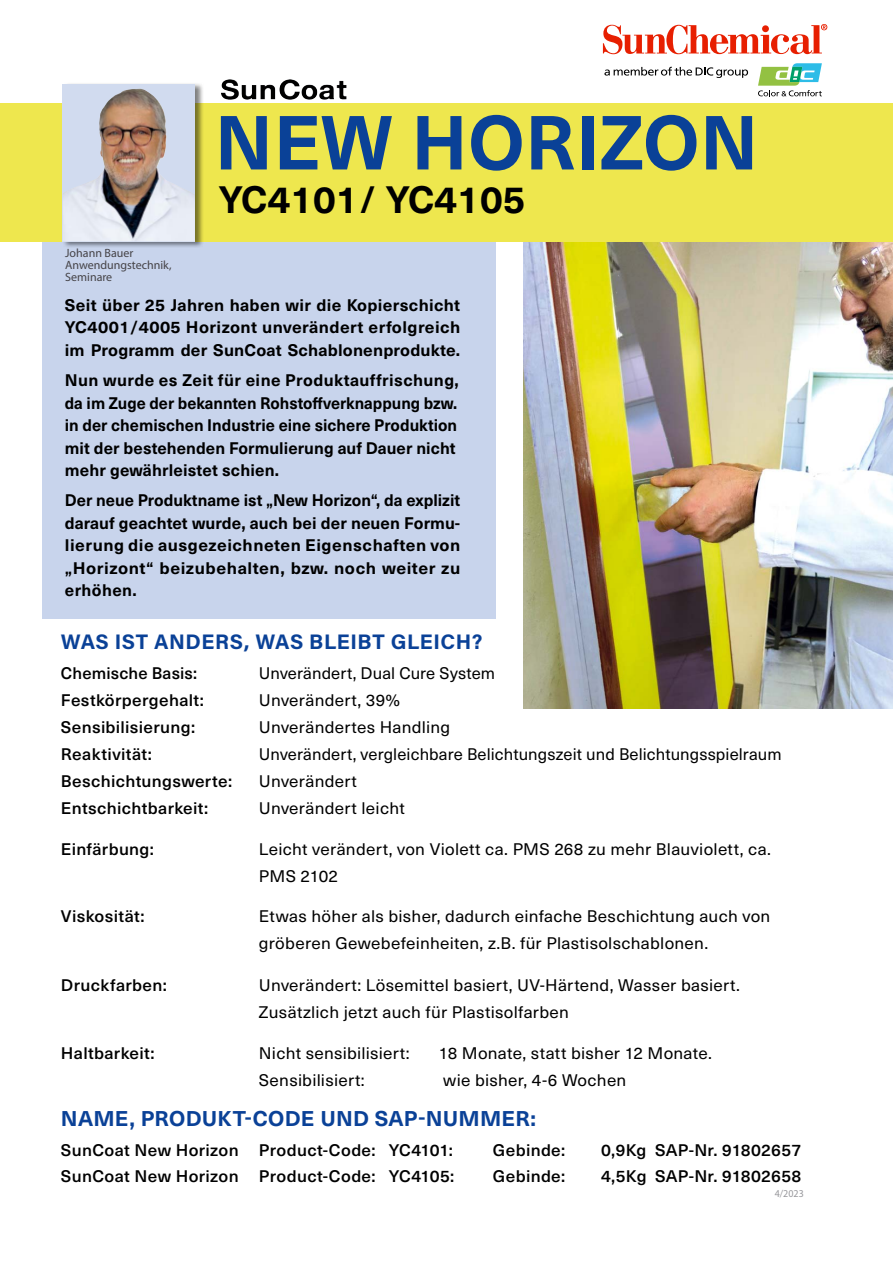
<style>
.page{position:relative;width:893px;height:1263px;background:#fff}
.page>*{position:absolute;margin:0;border:0;box-sizing:border-box;transform-origin:0 0}
.t1{font:700 75px "Neue Haas Unica W1 G";letter-spacing:.01em;color:#0a4197}
.t2{font:700 37.5px "Neue Haas Unica W1 G";color:#000}
.t3{font:700 21px "Neue Haas Unica W1 G";letter-spacing:.01em;color:#0a4197}
.t4{font:21px "Acumin Variable Concept";letter-spacing:.02em;color:#0a4197}
.t5{font:16.5px/27px "Neue Haas Unica W1 G";letter-spacing:.015em;color:#000}
.t6{font:700 16.5px/22.5px "Neue Haas Unica W1 G";letter-spacing:.01em;color:#000;text-align:justify}
.t7{font:500 16.5px "Neue Haas Unica W1 G";letter-spacing:.02em;color:#000}
.t8{font:12px/12px "Myriad Pro";color:#454347}
.t9{font:10.5px "Myriad Pro";color:#98989c;scale:.95 1}
</style>
<div class="page">
<div style="left:42px;top:237px;width:453px;height:382px;background:#c8d4ec"></div>
<img style="left:523px;top:241px;width:370px;height:467px">
<div style="left:1px;top:103px;width:892px;height:138px;background:#eee74e"></div>
<div style="left:62px;top:82px;width:142px;height:167px;background:#000;opacity:.5"></div>
<div style="left:63px;top:84px;width:132px;height:157px;background:#d1dbef"></div>
<img style="left:63px;top:89px;width:132px;height:152px">
<img style="left:225px;top:79px;width:75px;height:21px">
<svg style="left:603px;top:24px;width:224px;height:30px"></svg>
<div style="left:762px;top:25px;width:7px;height:7px;background:#e71f01;border-radius:50%"></div>
<svg style="left:604px;top:67px;width:144px;height:11px"></svg>
<svg style="left:758px;top:63px;width:64px;height:33px"></svg>
<h1 class="t1" style="left:215px;top:86px;width:545px">NEW HORIZON</h1>
<p class="t8" style="left:65px;top:247px;width:108px">Johann Bauer<br>Anwendungstechnik,<br>Seminare</p>
<h2 class="t2" style="left:219px;top:171px;width:308px">YC4101/ YC4105</h2>
<p class="t6" style="left:65px;top:293px;width:397px">Seit über 25 Jahren haben wir die Kopierschicht YC4001/4005 Horizont unverändert erfolgreich im Programm der SunCoat Schablonenprodukte.</p>
<p class="t6" style="left:65px;top:368px;width:396px;text-align:left">Nun wurde es Zeit für eine Produktauffrischung, da im Zuge der bekannten Rohstoffverknappung bzw. in der chemischen Industrie eine sichere Produktion mit der bestehenden Formulierung auf Dauer nicht mehr gewährleistet schien.</p>
<p class="t6" style="left:65px;top:488px;width:397px">Der neue Produktname ist „New Horizon“, da explizit darauf geachtet wurde, auch bei der neuen Formu&shy;lierung die ausgezeichneten Eigenschaften von „Horizont“ beizubehalten, bzw. noch weiter zu erhöhen.</p>
<p class="t4" style="left:61px;top:627px;width:423px">WAS IST ANDERS, WAS BLEIBT GLEICH?</p>
<p class="t7" style="left:61px;top:661px;width:138px">Chemische Basis:</p>
<p class="t5" style="left:259px;top:659px;width:238px">Unverändert, Dual Cure System</p>
<p class="t7" style="left:61px;top:688px;width:144px">Festkörpergehalt:</p>
<p class="t5" style="left:259px;top:686px;width:143px">Unverändert, 39%</p>
<p class="t7" style="left:61px;top:715px;width:136px">Sensibilisierung:</p>
<p class="t5" style="left:259px;top:713px;width:193px">Unverändertes Handling</p>
<p class="t7" style="left:61px;top:742px;width:92px">Reaktivität:</p>
<p class="t5" style="left:259px;top:740px;width:524px">Unverändert, vergleichbare Belichtungszeit und Belichtungsspielraum</p>
<p class="t7" style="left:61px;top:769px;width:173px">Beschichtungswerte:</p>
<p class="t5" style="left:259px;top:767px;width:99px">Unverändert</p>
<p class="t7" style="left:61px;top:796px;width:149px">Entschichtbarkeit:</p>
<p class="t5" style="left:259px;top:794px;width:147px">Unverändert leicht</p>
<p class="t7" style="left:61px;top:836px;width:95px">Einfärbung:</p>
<p class="t5" style="left:259px;top:834px;width:513px">Leicht verändert, von Violett ca. PMS 268 zu mehr Blauviolett, ca.<br>PMS 2102</p>
<p class="t7" style="left:61px;top:904px;width:85px">Viskosität:</p>
<p class="t5" style="left:259px;top:902px;width:513px">Etwas höher als bisher, dadurch einfache Beschichtung auch von gröberen Gewebefeinheiten, z.B. für Plastisolschablonen.</p>
<p class="t7" style="left:61px;top:973px;width:107px">Druckfarben:</p>
<p class="t5" style="left:259px;top:971px;width:483px">Unverändert: Lösemittel basiert, UV-Härtend, Wasser basiert.<br>Zusätzlich jetzt auch für Plastisolfarben</p>
<p class="t7" style="left:61px;top:1040px;width:95px">Haltbarkeit:</p>
<p class="t5" style="left:259px;top:1038px;width:152px">Nicht sensibilisiert:</p>
<p class="t5" style="left:439px;top:1038px;width:275px">18 Monate, statt bisher 12 Monate.</p>
<p class="t5" style="left:259px;top:1065px;width:107px">Sensibilisiert:</p>
<p class="t5" style="left:443px;top:1065px;width:185px">wie bisher, 4-6 Wochen</p>
<p class="t3" style="left:61px;top:1103px;width:477px">NAME, PRODUKT-CODE UND SAP-NUMMER:</p>
<p class="t7" style="left:61px;top:1138px;width:393px">SunCoat New Horizon Product-Code: YC4101:</p>
<p class="t7" style="left:493px;top:1138px;width:74px">Gebinde:</p>
<p class="t7" style="left:601px;top:1138px;width:202px">0,9Kg SAP-Nr. 91802657</p>
<p class="t7" style="left:61px;top:1163px;width:395px">SunCoat New Horizon Product-Code: YC4105:</p>
<p class="t7" style="left:493px;top:1163px;width:74px">Gebinde:</p>
<p class="t7" style="left:601px;top:1163px;width:202px">4,5Kg SAP-Nr. 91802658</p>
<p class="t9" style="left:775px;top:1187px;width:32px">4/2023</p>
</div>
